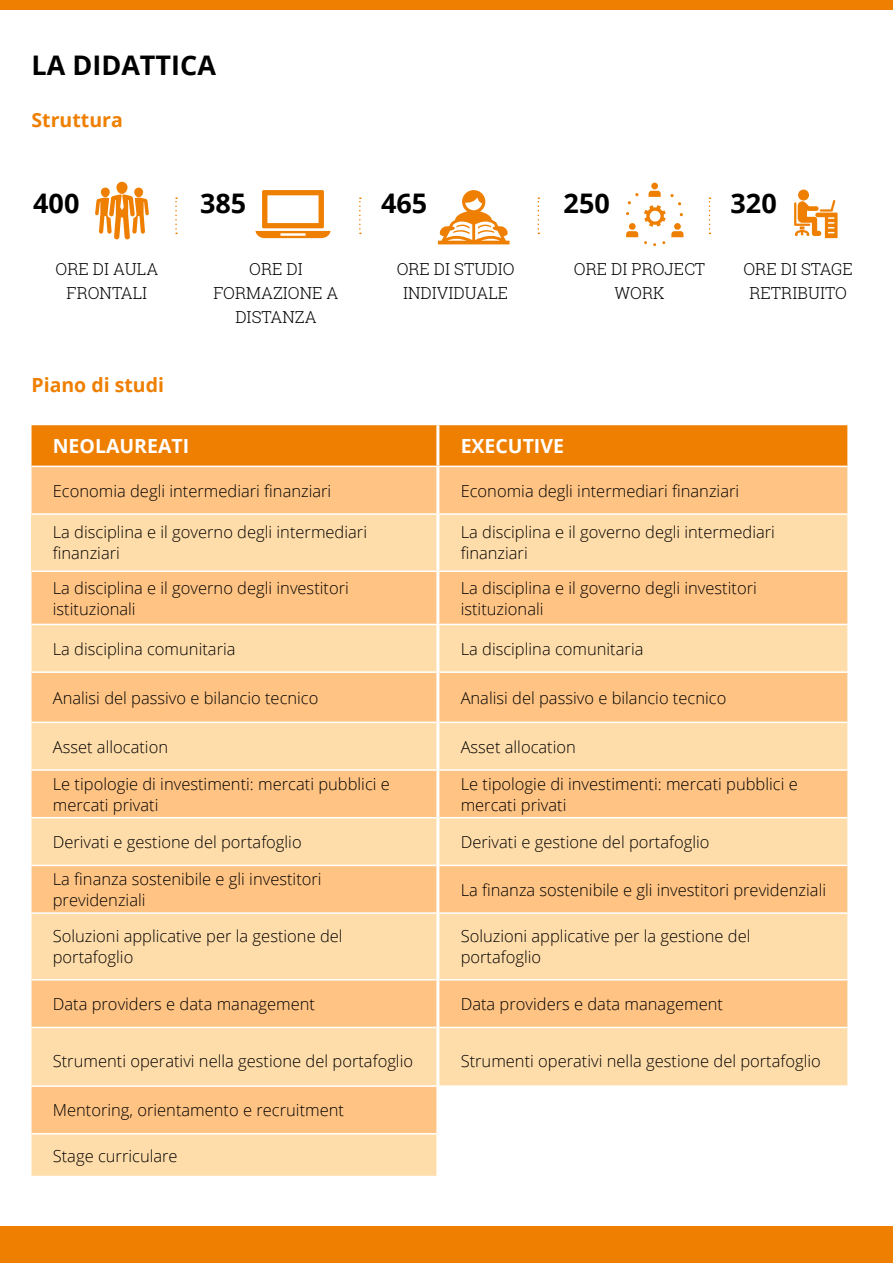
<style>
.page{position:relative;width:893px;height:1263px;background:#fff}
.page>*{position:absolute;margin:0;border:0;box-sizing:border-box;transform-origin:0 0}
.t1{font:700 27px "Open Sans";color:#000}
.t2{font:700 19.5px "Open Sans";color:#ee7f00}
.t3{font:700 19.5px "Open Sans";color:#fff}
.t4{font:300 16.5px/21px "Open Sans";color:#000}
.t5{font:300 16.5px/24px "Roboto Slab";color:#000;text-align:center}
</style>
<div class="page">
<div style="left:0;top:0;width:893px;height:9px;background:#ee7f00"></div>
<div style="left:0;top:1226px;width:893px;height:37px;background:#ee7f00"></div>
<svg style="left:175px;top:197px;width:2px;height:37px"></svg>
<div style="left:101px;top:188px;width:9px;height:9px;background:#ee7f00;border-radius:50%"></div>
<div style="left:134px;top:188px;width:9px;height:9px;background:#ee7f00;border-radius:50%"></div>
<div style="left:116px;top:182px;width:12px;height:12px;background:#ee7f00;border-radius:50%"></div>
<svg style="left:95px;top:194px;width:54px;height:45px"></svg>
<svg style="left:359px;top:197px;width:2px;height:37px"></svg>
<svg style="left:538px;top:197px;width:1px;height:37px"></svg>
<svg style="left:709px;top:197px;width:1px;height:37px"></svg>
<svg style="left:255px;top:190px;width:75px;height:48px"></svg>
<svg style="left:438px;top:190px;width:71px;height:54px"></svg>
<div style="left:629px;top:223px;width:7px;height:7px;background:#ee7f00;border-radius:50%"></div>
<svg style="left:626px;top:231px;width:12px;height:6px"></svg>
<svg style="left:628px;top:193px;width:10px;height:11px"></svg>
<div style="left:651px;top:183px;width:7px;height:6px;background:#ee7f00;border-radius:50%"></div>
<svg style="left:644px;top:191px;width:40px;height:55px"></svg>
<svg style="left:794px;top:190px;width:43px;height:48px"></svg>
<div style="left:32px;top:425px;width:815px;height:41px;background:#ee7f00"></div>
<div style="left:32px;top:467px;width:815px;height:46px;background:#ffc484"></div>
<svg style="left:32px;top:515px;width:815px;height:661px;background:#ffd29a"></svg>
<div style="left:438px;top:1086px;width:409px;height:48px;background:#fff"></div>
<div style="left:438px;top:1134px;width:409px;height:42px;background:#fff"></div>
<hr style="left:32px;top:570px;width:406px;height:2px;background:#fff">
<hr style="left:32px;top:624px;width:406px;height:1px;background:#fff">
<hr style="left:32px;top:671px;width:404px;height:2px;background:#fff">
<hr style="left:32px;top:722px;width:404px;height:1px;background:#fff">
<hr style="left:32px;top:769px;width:404px;height:2px;background:#fff">
<hr style="left:32px;top:817px;width:404px;height:1px;background:#fff">
<hr style="left:32px;top:865px;width:404px;height:1px;background:#fff">
<hr style="left:32px;top:912px;width:404px;height:2px;background:#fff">
<hr style="left:32px;top:979px;width:404px;height:1px;background:#fff">
<hr style="left:32px;top:1027px;width:404px;height:1px;background:#fff">
<hr style="left:32px;top:1085px;width:404px;height:2px;background:#fff">
<hr style="left:439px;top:1085px;width:408px;height:2px;background:#fff">
<hr style="left:436px;top:425px;width:3px;height:41px;background:#fff">
<hr style="left:439px;top:671px;width:408px;height:2px;background:#fff">
<hr style="left:439px;top:722px;width:408px;height:1px;background:#fff">
<hr style="left:439px;top:769px;width:408px;height:2px;background:#fff">
<hr style="left:439px;top:817px;width:408px;height:1px;background:#fff">
<hr style="left:439px;top:865px;width:408px;height:1px;background:#fff">
<hr style="left:439px;top:912px;width:408px;height:2px;background:#fff">
<hr style="left:439px;top:979px;width:408px;height:1px;background:#fff">
<hr style="left:439px;top:1027px;width:408px;height:1px;background:#fff">
<hr style="left:436px;top:625px;width:3px;height:47px;background:#fff">
<hr style="left:436px;top:672px;width:3px;height:50px;background:#fff">
<hr style="left:436px;top:722px;width:3px;height:48px;background:#fff">
<hr style="left:436px;top:770px;width:3px;height:48px;background:#fff">
<hr style="left:436px;top:818px;width:3px;height:47px;background:#fff">
<hr style="left:436px;top:865px;width:3px;height:48px;background:#fff">
<hr style="left:436px;top:913px;width:3px;height:67px;background:#fff">
<hr style="left:436px;top:980px;width:3px;height:47px;background:#fff">
<hr style="left:436px;top:1027px;width:3px;height:59px;background:#fff">
<hr style="left:436px;top:1086px;width:3px;height:47px;background:#fff">
<hr style="left:32px;top:1133px;width:406px;height:1px;background:#fff">
<hr style="left:436px;top:1134px;width:3px;height:42px;background:#fff">
<hr style="left:436px;top:467px;width:3px;height:46px;background:#fff">
<hr style="left:436px;top:515px;width:3px;height:55px;background:#fff">
<hr style="left:436px;top:572px;width:3px;height:52px;background:#fff">
<hr style="left:438px;top:570px;width:409px;height:2px;background:#fff">
<hr style="left:438px;top:624px;width:409px;height:1px;background:#fff">
<h1 class="t1" style="left:32px;top:46px;width:186px">LA DIDATTICA</h1>
<p class="t2" style="left:32px;top:106px;width:93px">Struttura</p>
<h1 class="t1" style="left:33px;top:184px;width:48px">400</h1>
<h1 class="t1" style="left:200px;top:184px;width:48px">385</h1>
<h1 class="t1" style="left:381px;top:184px;width:48px">465</h1>
<h1 class="t1" style="left:564px;top:184px;width:48px">250</h1>
<h1 class="t1" style="left:730px;top:184px;width:48px">320</h1>
<p class="t5" style="left:56px;top:257px;width:104px">ORE DI AULA<br>FRONTALI</p>
<p class="t5" style="left:213px;top:257px;width:127px">ORE DI<br>FORMAZIONE A<br>DISTANZA</p>
<p class="t5" style="left:397px;top:257px;width:119px">ORE DI STUDIO<br>INDIVIDUALE</p>
<p class="t5" style="left:574px;top:257px;width:133px">ORE DI PROJECT<br>WORK</p>
<p class="t5" style="left:743px;top:257px;width:111px">ORE DI STAGE<br>RETRIBUITO</p>
<p class="t2" style="left:32px;top:371px;width:134px">Piano di studi</p>
<p class="t3" style="left:53px;top:432px;width:138px">NEOLAUREATI</p>
<p class="t3" style="left:461px;top:432px;width:105px">EXECUTIVE</p>
<p class="t4" style="left:53px;top:480px;width:280px">Economia degli intermediari finanziari</p>
<p class="t4" style="left:461px;top:480px;width:280px">Economia degli intermediari finanziari</p>
<p class="t4" style="left:53px;top:521px;width:316px">La disciplina e il governo degli intermediari finanziari</p>
<p class="t4" style="left:461px;top:521px;width:316px">La disciplina e il governo degli intermediari finanziari</p>
<p class="t4" style="left:53px;top:577px;width:298px">La disciplina e il governo degli investitori istituzionali</p>
<p class="t4" style="left:461px;top:577px;width:298px">La disciplina e il governo degli investitori istituzionali</p>
<p class="t4" style="left:53px;top:638px;width:184px">La disciplina comunitaria</p>
<p class="t4" style="left:461px;top:638px;width:184px">La disciplina comunitaria</p>
<p class="t4" style="left:53px;top:687px;width:267px">Analisi del passivo e bilancio tecnico</p>
<p class="t4" style="left:461px;top:687px;width:267px">Analisi del passivo e bilancio tecnico</p>
<p class="t4" style="left:53px;top:736px;width:117px">Asset allocation</p>
<p class="t4" style="left:461px;top:736px;width:117px">Asset allocation</p>
<p class="t4" style="left:53px;top:773px;width:339px">Le tipologie di investimenti: mercati pubblici e mercati privati</p>
<p class="t4" style="left:461px;top:773px;width:339px">Le tipologie di investimenti: mercati pubblici e mercati privati</p>
<p class="t4" style="left:53px;top:831px;width:250px">Derivati e gestione del portafoglio</p>
<p class="t4" style="left:461px;top:831px;width:250px">Derivati e gestione del portafoglio</p>
<p class="t4" style="left:53px;top:868px;width:270px">La finanza sostenibile e gli investitori previdenziali</p>
<p class="t4" style="left:461px;top:879px;width:367px">La finanza sostenibile e gli investitori previdenziali</p>
<p class="t4" style="left:53px;top:925px;width:291px">Soluzioni applicative per la gestione del portafoglio</p>
<p class="t4" style="left:461px;top:925px;width:291px">Soluzioni applicative per la gestione del portafoglio</p>
<p class="t4" style="left:53px;top:993px;width:264px">Data providers e data management</p>
<p class="t4" style="left:461px;top:993px;width:264px">Data providers e data management</p>
<p class="t4" style="left:53px;top:1050px;width:362px">Strumenti operativi nella gestione del portafoglio</p>
<p class="t4" style="left:461px;top:1050px;width:362px">Strumenti operativi nella gestione del portafoglio</p>
<p class="t4" style="left:53px;top:1099px;width:293px">Mentoring, orientamento e recruitment</p>
<p class="t4" style="left:53px;top:1144px;width:126px">Stage curriculare</p>
</div>
